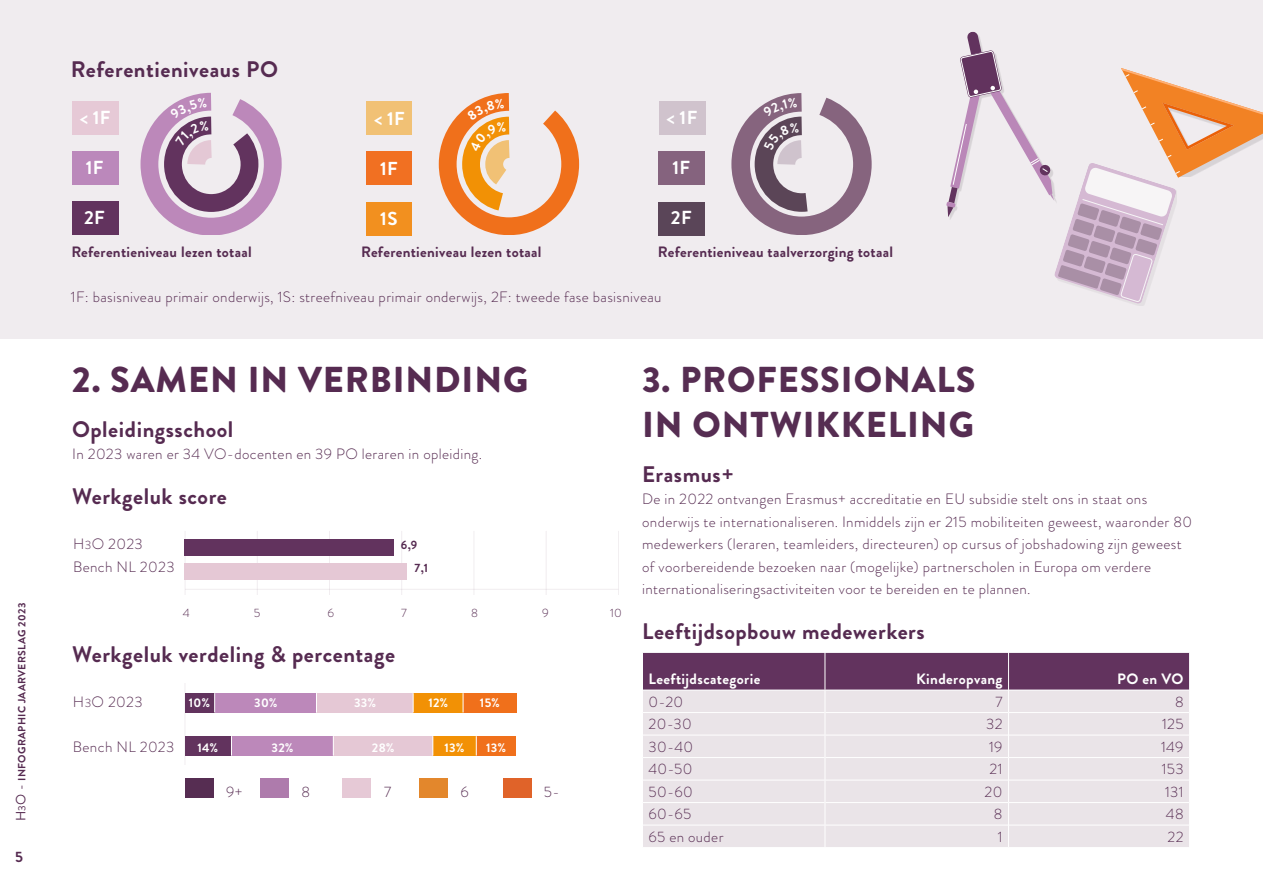
<style>
.page{position:relative;width:1263px;height:893px;background:#fff}
.page>*{position:absolute;margin:0;border:0;box-sizing:border-box;transform-origin:0 0}
.t1{font:900 36px/45px "Brandon Grotesque";letter-spacing:.025em;color:#562d52}
.t2{font:900 36px "Brandon Grotesque";letter-spacing:.025em;color:#562b51}
.t3{font:700 22.5px "Brandon Grotesque";letter-spacing:.025em;color:#562b51}
.t4{font:700 18.9px "Brandon Grotesque";letter-spacing:.02em;color:#fff}
.t5{font:700 18.75px "Brandon Grotesque";color:#fff}
.t6{font:300 15px/22.5px "Brandon Grotesque";letter-spacing:.025em;color:#562b51}
.t7{font:700 15px "Brandon Grotesque";letter-spacing:.02em;color:#562b51}
.t8{font:700 15px "Brandon Grotesque";letter-spacing:.025em;color:#fff}
.t9{font:700 12.45px "Brandon Grotesque";letter-spacing:.025em;color:#fff}
.t10{font:300 12px "Brandon Grotesque";color:#562b51}
.t11{font:700 12px/22.5px "Brandon Grotesque";color:#562b51}
.t12{font:700 10.5px "Brandon Grotesque";letter-spacing:.025em;color:#562b51}
.s1{font-weight:400;font-size:13.5px}
.s2{font-weight:400}
.s3{font-size:12px}
</style>
<div class="page">
<svg style="left:643px;top:653px;width:547px;height:194px;background:#d1c3cf"></svg>
<div style="left:0;top:0;width:1263px;height:339px;background:#f0ecef"></div>
<div style="left:659px;top:202px;width:46px;height:33px;background:#5a4558"></div>
<div style="left:659px;top:152px;width:46px;height:33px;background:#85637e"></div>
<div style="left:72px;top:202px;width:46px;height:33px;background:#62335e"></div>
<div style="left:73px;top:151px;width:46px;height:34px;background:#b8b"></div>
<div style="left:185px;top:736px;width:46px;height:19px;background:#62335e"></div>
<div style="left:231px;top:736px;width:102px;height:19px;background:#bc88ba"></div>
<div style="left:333px;top:736px;width:100px;height:19px;background:#e5c8d5"></div>
<div style="left:433px;top:736px;width:43px;height:19px;background:#f29105"></div>
<div style="left:476px;top:736px;width:40px;height:19px;background:#f0701b"></div>
<hr style="left:185px;top:684px;width:1px;height:80px;background:#84637e">
<div style="left:185px;top:693px;width:30px;height:19px;background:#62335e"></div>
<div style="left:215px;top:693px;width:101px;height:19px;background:#bc88ba"></div>
<div style="left:316px;top:693px;width:97px;height:19px;background:#e5c8d5"></div>
<div style="left:413px;top:693px;width:50px;height:19px;background:#f29105"></div>
<div style="left:463px;top:693px;width:53px;height:19px;background:#f0701b"></div>
<svg style="left:214px;top:693px;width:1px;height:19px"></svg>
<svg style="left:231px;top:736px;width:1px;height:19px"></svg>
<svg style="left:333px;top:736px;width:1px;height:19px"></svg>
<svg style="left:432px;top:736px;width:1px;height:19px"></svg>
<svg style="left:476px;top:736px;width:1px;height:19px"></svg>
<svg style="left:316px;top:693px;width:1px;height:19px"></svg>
<svg style="left:413px;top:693px;width:1px;height:19px"></svg>
<svg style="left:463px;top:693px;width:1px;height:19px"></svg>
<hr style="left:185px;top:589px;width:433px;height:1px;background:#84637e">
<hr style="left:185px;top:531px;width:1px;height:64px;background:#84637e">
<hr style="left:257px;top:531px;width:1px;height:64px;background:#84637e">
<hr style="left:329px;top:531px;width:1px;height:64px;background:#84637e">
<hr style="left:401px;top:531px;width:1px;height:64px;background:#84637e">
<hr style="left:474px;top:531px;width:1px;height:64px;background:#84637e">
<hr style="left:546px;top:531px;width:1px;height:64px;background:#84637e">
<hr style="left:618px;top:531px;width:1px;height:64px;background:#84637e">
<div style="left:185px;top:539px;width:209px;height:16px;background:#62335e"></div>
<div style="left:185px;top:563px;width:222px;height:17px;background:#e5c8d5"></div>
<div style="left:659px;top:102px;width:47px;height:33px;background:#d0c3cd"></div>
<div style="left:72px;top:101px;width:46px;height:33px;background:#e6c9d6"></div>
<div style="left:366px;top:102px;width:46px;height:33px;background:#f1c175"></div>
<div style="left:366px;top:202px;width:46px;height:33px;background:#f2901f"></div>
<div style="left:366px;top:152px;width:46px;height:33px;background:#f17022"></div>
<svg style="left:946px;top:31px;width:317px;height:273px"></svg>
<div style="left:185px;top:778px;width:28px;height:20px;background:#562d52"></div>
<div style="left:260px;top:778px;width:29px;height:20px;background:#ae7bac"></div>
<div style="left:343px;top:778px;width:28px;height:20px;background:#e6c9d6"></div>
<div style="left:419px;top:778px;width:29px;height:20px;background:#e3872c"></div>
<div style="left:503px;top:778px;width:28px;height:20px;background:#e06329"></div>
<svg style="left:140px;top:92px;width:142px;height:143px"></svg>
<svg style="left:438px;top:93px;width:142px;height:142px"></svg>
<svg style="left:731px;top:93px;width:141px;height:142px"></svg>
<p class="t12" style="left:16px;top:821px;width:220px;rotate:-90deg"><span class="s1">H</span><span class="s2">3</span><span class="s1">O -</span> INFOGRAPHIC JAARVERSLAG 2023</p>
<p class="t7" style="left:15px;top:851px;width:9px">5</p>
<h2 class="t3" style="left:71px;top:61px;width:209px">Referentieniveaus PO</h2>
<p class="t4" style="left:80px;top:111px;width:32px">&lt; 1F</p>
<p class="t4" style="left:86px;top:161px;width:19px">1F</p>
<p class="t4" style="left:84px;top:211px;width:22px">2F</p>
<p class="t7" style="left:71px;top:246px;width:182px">Referentieniveau lezen totaal</p>
<p class="t5" style="left:374px;top:111px;width:32px">&lt; 1F</p>
<p class="t5" style="left:380px;top:162px;width:19px">1F</p>
<p class="t5" style="left:380px;top:211px;width:19px">1S</p>
<p class="t7" style="left:361px;top:246px;width:182px">Referentieniveau lezen totaal</p>
<p class="t4" style="left:666px;top:110px;width:32px">&lt; 1F</p>
<p class="t4" style="left:672px;top:161px;width:19px">1F</p>
<p class="t4" style="left:671px;top:211px;width:22px">2F</p>
<p class="t7" style="left:658px;top:246px;width:237px">Referentieniveau taalverzorging totaal</p>
<p class="t6" style="left:71px;top:287px;width:592px">1F: basisniveau primair onderwijs, 1S: streefniveau primair onderwijs, 2F: tweede fase basisniveau</p>
<h1 class="t2" style="left:72px;top:358px;width:458px">2. SAMEN IN VERBINDING</h1>
<h2 class="t3" style="left:72px;top:421px;width:163px">Opleidingsschool</h2>
<p class="t6" style="left:72px;top:445px;width:411px">In 2023 waren er 34 VO-docenten en 39 PO leraren in opleiding.</p>
<h2 class="t3" style="left:72px;top:488px;width:156px">Werkgeluk score</h2>
<p class="t6" style="left:73px;top:535px;width:103px">H<span class="s3">3</span>O 2023<br>Bench NL 2023</p>
<p class="t11" style="left:415px;top:535px;width:15px;text-indent:-14px">6,9<br>7,1</p>
<p class="t10" style="left:183px;top:608px;width:8px">4</p>
<p class="t10" style="left:254px;top:608px;width:8px">5</p>
<p class="t10" style="left:328px;top:608px;width:8px">6</p>
<p class="t10" style="left:401px;top:608px;width:7px">7</p>
<p class="t10" style="left:471px;top:608px;width:8px">8</p>
<p class="t10" style="left:542px;top:608px;width:8px">9</p>
<p class="t10" style="left:610px;top:608px;width:13px">10</p>
<h2 class="t3" style="left:72px;top:646px;width:324px">Werkgeluk verdeling &amp; percentage</h2>
<p class="t6" style="left:73px;top:692px;width:71px">H<span class="s3">3</span>O 2023</p>
<p class="t6" style="left:73px;top:737px;width:103px">Bench NL 2023</p>
<p class="t9" style="left:189px;top:698px;width:23px">10%</p>
<p class="t9" style="left:254px;top:698px;width:25px">30%</p>
<p class="t9" style="left:354px;top:698px;width:23px">33%</p>
<p class="t9" style="left:428px;top:698px;width:21px">12%</p>
<p class="t9" style="left:480px;top:698px;width:21px">15%</p>
<p class="t9" style="left:197px;top:743px;width:22px">14%</p>
<p class="t9" style="left:272px;top:743px;width:23px">32%</p>
<p class="t9" style="left:372px;top:743px;width:24px">28%</p>
<p class="t9" style="left:444px;top:743px;width:21px">13%</p>
<p class="t9" style="left:486px;top:743px;width:21px">13%</p>
<p class="t6" style="left:226px;top:782px;width:18px">9+</p>
<p class="t6" style="left:302px;top:782px;width:10px">8</p>
<p class="t6" style="left:384px;top:782px;width:9px">7</p>
<p class="t6" style="left:461px;top:782px;width:10px">6</p>
<p class="t6" style="left:544px;top:782px;width:17px">5-</p>
<h1 class="t1" style="left:642px;top:357px;width:335px">3. PROFESSIONALS<br>IN ONTWIKKELING</h1>
<h2 class="t3" style="left:642px;top:466px;width:93px">Erasmus+</h2>
<p class="t6" style="left:642px;top:490px;width:551px">De in 2022 ontvangen Erasmus+ accreditatie en EU subsidie stelt ons in staat ons onderwijs te internationaliseren. Inmiddels zijn er 215 mobiliteiten geweest, waaronder 80 medewerkers (leraren, teamleiders, directeuren) op cursus of jobshadowing zijn geweest of voorbereidende bezoeken naar (mogelijke) partnerscholen in Europa om verdere internationaliseringsactiviteiten voor te bereiden en te plannen.</p>
<h2 class="t3" style="left:642px;top:623px;width:284px">Leeftijdsopbouw medewerkers</h2>
<p class="t8" style="left:648px;top:673px;width:113px">Leeftijdscategorie</p>
<p class="t8" style="left:916px;top:673px;width:88px">Kinderopvang</p>
<p class="t8" style="left:1117px;top:673px;width:68px">PO en VO</p>
<p class="t6" style="left:648px;top:692px;width:36px">0-20</p>
<p class="t6" style="left:995px;top:692px;width:9px">7</p>
<p class="t6" style="left:1175px;top:692px;width:10px">8</p>
<p class="t6" style="left:648px;top:715px;width:45px">20-30</p>
<p class="t6" style="left:986px;top:715px;width:18px">32</p>
<p class="t6" style="left:1162px;top:715px;width:23px">125</p>
<p class="t6" style="left:648px;top:737px;width:46px">30-40</p>
<p class="t6" style="left:989px;top:737px;width:15px">19</p>
<p class="t6" style="left:1161px;top:737px;width:24px">149</p>
<p class="t6" style="left:648px;top:760px;width:45px">40-50</p>
<p class="t6" style="left:989px;top:760px;width:15px">21</p>
<p class="t6" style="left:1162px;top:760px;width:23px">153</p>
<p class="t6" style="left:648px;top:782px;width:46px">50-60</p>
<p class="t6" style="left:985px;top:782px;width:19px">20</p>
<p class="t6" style="left:1165px;top:782px;width:20px">131</p>
<p class="t6" style="left:648px;top:805px;width:44px">60-65</p>
<p class="t6" style="left:994px;top:805px;width:10px">8</p>
<p class="t6" style="left:1166px;top:805px;width:19px">48</p>
<p class="t6" style="left:648px;top:827px;width:77px">65 en ouder</p>
<p class="t6" style="left:998px;top:827px;width:6px">1</p>
<p class="t6" style="left:1167px;top:827px;width:18px">22</p>
</div>
